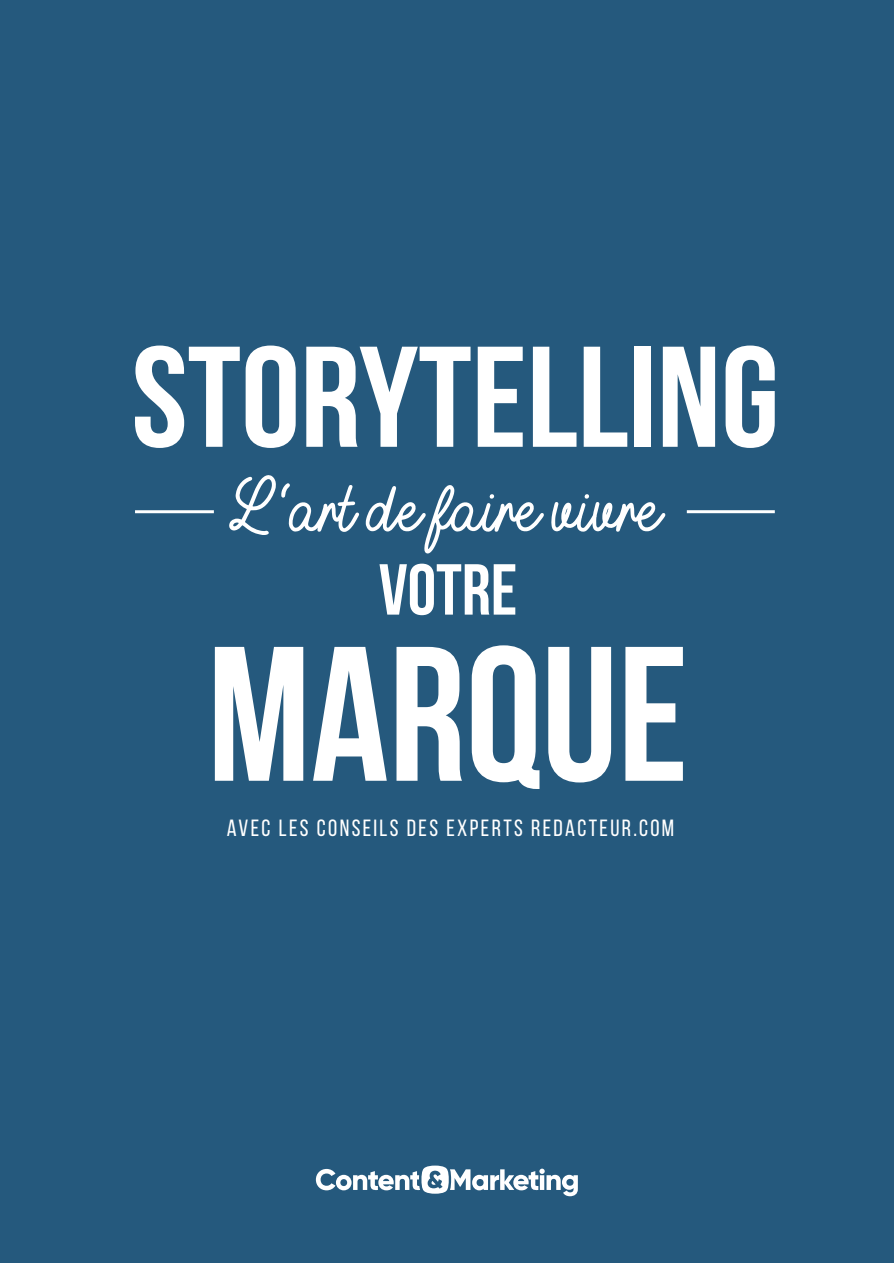
<style>
.page{position:relative;width:894px;height:1263px;background:#fff}
.page>*{position:absolute;margin:0;border:0;box-sizing:border-box;transform-origin:0 0}
.t1{font:700 191.25px "Bebas Neue";color:#fff}
.t2{font:700 142.95px "Bebas Neue";color:#fff;scale:1.05 1}
.t3{font:79.95px "Buckwheat TC Script";color:#fff}
.t4{font:700 72px "Bebas Neue";color:#fff}
.t5{font:23.4px "Bebas Neue";letter-spacing:.1em;color:#fff}
</style>
<div class="page">
<div style="left:0;top:0;width:893px;height:1263px;background:#25597d"></div>
<svg style="left:316px;top:1165px;width:261px;height:31px"></svg>
<hr style="left:135px;top:510px;width:79px;height:3px;background:#fff">
<hr style="left:686px;top:510px;width:88px;height:3px;background:#fff">
<h2 class="t2" style="left:131px;top:340px;width:618px">STORYTELLING</h2>
<h3 class="t3" style="left:229px;top:456px;width:433px">L ‘art de faire vivre</h3>
<h3 class="t4" style="left:378px;top:561px;width:140px">VOTRE</h3>
<h1 class="t1" style="left:207px;top:637px;width:482px">MARQUE</h1>
<p class="t5" style="left:227px;top:819px;width:448px">AVEC LES CONSEILS DES EXPERTS REDACTEUR.COM</p>
</div>
